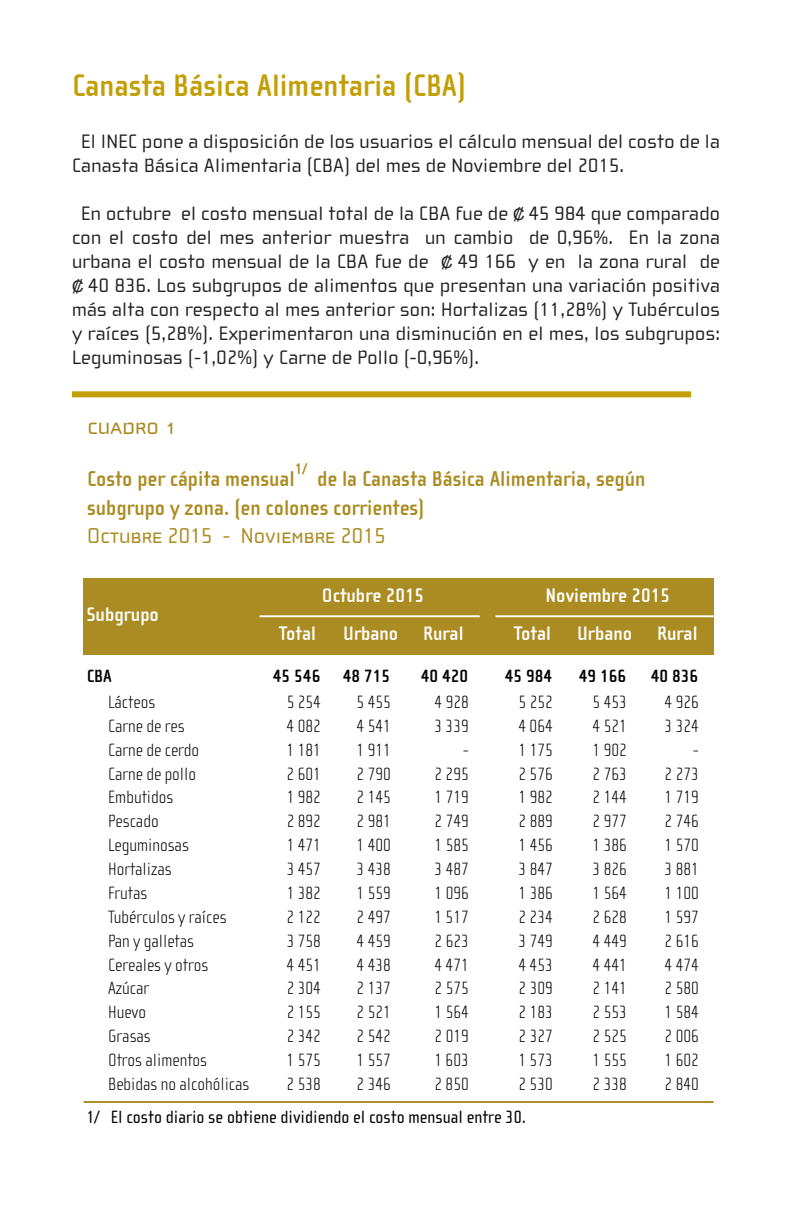
<style>
.page{position:relative;width:792px;height:1224px;background:#fff}
.page>*{position:absolute;margin:0;border:0;box-sizing:border-box;transform-origin:0 0}
.t1{font:700 32px "Cholla Sans";color:#c39f06}
.t2{font:24px "Cholla Unicase";color:#aa8c22}
.t3{font:700 22px/29px "Cholla Sans";color:#aa8c22}
.t4{font:700 20.2px/38px "Cholla Sans";color:#fff}
.t5{font:20px/24px "Cholla Wide";letter-spacing:.015em;color:#231f20}
.t6{font:100 18.2px "Cholla Sans";color:#000}
.t7{font:18.2px "Cholla Sans";color:#000}
.t8{font:700 18.2px "Cholla Sans";color:#000}
.t9{font:700 15.8px "Cholla Sans";color:#aa8c22}
.s1{font-family:"Helvetica";font-size:16px}
.s2{font-family:"Cholla Wide Small Caps";font-weight:400}
</style>
<div class="page">
<div style="left:72px;top:391px;width:619px;height:6px;background:#c39f06"></div>
<div style="left:84px;top:578px;width:176px;height:38px;background:#aa8c22"></div>
<div style="left:260px;top:578px;width:454px;height:38px;background:#aa8c22"></div>
<div style="left:84px;top:616px;width:412px;height:38px;background:#aa8c22"></div>
<div style="left:496px;top:616px;width:218px;height:38px;background:#aa8c22"></div>
<hr style="left:260px;top:615px;width:220px;height:2px;background:#fff">
<hr style="left:496px;top:615px;width:218px;height:2px;background:#fff">
<hr style="left:84px;top:1101px;width:630px;height:2px;background:#aa8c22">
<p class="t1" style="left:72px;top:68px;width:396px">Canasta Básica Alimentaria (CBA)</p>
<p class="t5" style="left:72px;top:130px;width:649px;text-indent:9px">El INEC pone a disposición de los usuarios el cálculo mensual del costo de la<br>Canasta Básica Alimentaria (CBA) del mes de Noviembre del 2015.</p>
<p class="t5" style="left:72px;top:202px;width:650px;text-align:justify;text-indent:9px">En octubre el costo mensual total de la CBA fue de <span class="s1">₡</span> 45 984 que comparado con el costo del mes anterior muestra un cambio de 0,96%. En la zona urbana el costo mensual de la CBA fue de <span class="s1">₡</span> 49 166 y en la zona rural de <span class="s1">₡</span> 40 836. Los subgrupos de alimentos que presentan una variación positiva más alta con respecto al mes anterior son: Hortalizas (11,28%) y Tubérculos y raíces (5,28%). Experimentaron una disminución en el mes, los subgrupos:<br>Leguminosas (-1,02%) y Carne de Pollo (-0,96%).</p>
<p class="t2" style="left:88px;top:416px;width:91px">CUADRO 1</p>
<p class="t3" style="left:87px;top:464px;width:209px">Costo per cápita mensual</p>
<p class="t9" style="left:295px;top:460px;width:14px">1/</p>
<p class="t3" style="left:87px;top:464px;width:560px;text-indent:230px">de la Canasta Básica Alimentaria, según subgrupo y zona. (en colones corrientes)<br><span class="s2">Octubre 2015 - Noviembre 2015</span></p>
<p class="t4" style="left:87px;top:596px;width:74px">Subgrupo</p>
<p class="t4" style="left:423px;top:577px;width:42px;text-indent:-101px">Octubre 2015<br>Rural</p>
<p class="t4" style="left:546px;top:577px;width:126px">Noviembre 2015</p>
<p class="t4" style="left:279px;top:615px;width:38px">Total</p>
<p class="t4" style="left:343px;top:615px;width:57px">Urbano</p>
<p class="t4" style="left:514px;top:615px;width:38px">Total</p>
<p class="t4" style="left:577px;top:615px;width:122px">Urbano Rural</p>
<p class="t8" style="left:87px;top:666px;width:27px">CBA</p>
<p class="t8" style="left:273px;top:666px;width:119px">45 546 48 715</p>
<p class="t8" style="left:421px;top:666px;width:49px">40 420</p>
<p class="t8" style="left:505px;top:666px;width:49px">45 984</p>
<p class="t8" style="left:579px;top:666px;width:49px">49 166</p>
<p class="t8" style="left:651px;top:666px;width:49px">40 836</p>
<p class="t6" style="left:108px;top:692px;width:49px">Lácteos</p>
<p class="t6" style="left:287px;top:692px;width:36px">5 254</p>
<p class="t6" style="left:357px;top:692px;width:36px">5 455</p>
<p class="t6" style="left:435px;top:692px;width:36px">4 928</p>
<p class="t6" style="left:519px;top:692px;width:36px">5 252</p>
<p class="t6" style="left:593px;top:692px;width:36px">5 453</p>
<p class="t6" style="left:665px;top:692px;width:36px">4 926</p>
<p class="t6" style="left:108px;top:716px;width:78px">Carne de res</p>
<p class="t6" style="left:287px;top:716px;width:36px">4 082</p>
<p class="t6" style="left:357px;top:716px;width:36px">4 541</p>
<p class="t6" style="left:435px;top:716px;width:36px">3 339</p>
<p class="t6" style="left:519px;top:716px;width:36px">4 064</p>
<p class="t6" style="left:593px;top:716px;width:36px">4 521</p>
<p class="t6" style="left:665px;top:716px;width:36px">3 324</p>
<p class="t6" style="left:108px;top:740px;width:93px">Carne de cerdo</p>
<p class="t6" style="left:287px;top:740px;width:36px">1 181</p>
<p class="t6" style="left:357px;top:740px;width:36px">1 911</p>
<p class="t6" style="left:463px;top:740px;width:8px">-</p>
<p class="t6" style="left:519px;top:740px;width:36px">1 175</p>
<p class="t6" style="left:593px;top:740px;width:36px">1 902</p>
<p class="t6" style="left:693px;top:740px;width:8px">-</p>
<p class="t6" style="left:108px;top:764px;width:90px">Carne de pollo</p>
<p class="t6" style="left:287px;top:764px;width:36px">2 601</p>
<p class="t6" style="left:357px;top:764px;width:36px">2 790</p>
<p class="t6" style="left:435px;top:764px;width:36px">2 295</p>
<p class="t6" style="left:519px;top:764px;width:36px">2 576</p>
<p class="t6" style="left:593px;top:764px;width:36px">2 763</p>
<p class="t6" style="left:665px;top:764px;width:36px">2 273</p>
<p class="t6" style="left:108px;top:787px;width:67px">Embutidos</p>
<p class="t6" style="left:287px;top:787px;width:36px">1 982</p>
<p class="t6" style="left:357px;top:787px;width:36px">2 145</p>
<p class="t6" style="left:435px;top:787px;width:36px">1 719</p>
<p class="t6" style="left:519px;top:787px;width:36px">1 982</p>
<p class="t6" style="left:593px;top:787px;width:36px">2 144</p>
<p class="t6" style="left:665px;top:787px;width:36px">1 719</p>
<p class="t6" style="left:108px;top:811px;width:52px">Pescado</p>
<p class="t6" style="left:287px;top:811px;width:36px">2 892</p>
<p class="t6" style="left:357px;top:811px;width:36px">2 981</p>
<p class="t6" style="left:435px;top:811px;width:36px">2 749</p>
<p class="t6" style="left:519px;top:811px;width:36px">2 889</p>
<p class="t6" style="left:593px;top:811px;width:36px">2 977</p>
<p class="t6" style="left:665px;top:811px;width:36px">2 746</p>
<p class="t6" style="left:108px;top:835px;width:82px">Leguminosas</p>
<p class="t6" style="left:287px;top:835px;width:36px">1 471</p>
<p class="t6" style="left:357px;top:835px;width:36px">1 400</p>
<p class="t6" style="left:435px;top:835px;width:36px">1 585</p>
<p class="t6" style="left:519px;top:835px;width:36px">1 456</p>
<p class="t6" style="left:593px;top:835px;width:36px">1 386</p>
<p class="t6" style="left:665px;top:835px;width:36px">1 570</p>
<p class="t6" style="left:108px;top:859px;width:65px">Hortalizas</p>
<p class="t6" style="left:287px;top:859px;width:36px">3 457</p>
<p class="t6" style="left:357px;top:859px;width:36px">3 438</p>
<p class="t6" style="left:435px;top:859px;width:36px">3 487</p>
<p class="t6" style="left:519px;top:859px;width:36px">3 847</p>
<p class="t6" style="left:593px;top:859px;width:36px">3 826</p>
<p class="t6" style="left:665px;top:859px;width:36px">3 881</p>
<p class="t6" style="left:108px;top:883px;width:41px">Frutas</p>
<p class="t6" style="left:287px;top:883px;width:36px">1 382</p>
<p class="t6" style="left:357px;top:883px;width:36px">1 559</p>
<p class="t6" style="left:435px;top:883px;width:36px">1 096</p>
<p class="t6" style="left:519px;top:883px;width:36px">1 386</p>
<p class="t6" style="left:593px;top:883px;width:36px">1 564</p>
<p class="t6" style="left:665px;top:883px;width:36px">1 100</p>
<p class="t6" style="left:108px;top:907px;width:120px">Tubérculos y raíces</p>
<p class="t6" style="left:287px;top:907px;width:36px">2 122</p>
<p class="t6" style="left:357px;top:907px;width:36px">2 497</p>
<p class="t6" style="left:435px;top:907px;width:36px">1 517</p>
<p class="t6" style="left:519px;top:907px;width:36px">2 234</p>
<p class="t6" style="left:593px;top:907px;width:36px">2 628</p>
<p class="t6" style="left:665px;top:907px;width:36px">1 597</p>
<p class="t6" style="left:108px;top:931px;width:88px">Pan y galletas</p>
<p class="t6" style="left:287px;top:931px;width:36px">3 758</p>
<p class="t6" style="left:357px;top:931px;width:36px">4 459</p>
<p class="t6" style="left:435px;top:931px;width:36px">2 623</p>
<p class="t6" style="left:519px;top:931px;width:36px">3 749</p>
<p class="t6" style="left:593px;top:931px;width:36px">4 449</p>
<p class="t6" style="left:665px;top:931px;width:36px">2 616</p>
<p class="t6" style="left:108px;top:955px;width:102px">Cereales y otros</p>
<p class="t6" style="left:287px;top:955px;width:36px">4 451</p>
<p class="t6" style="left:357px;top:955px;width:36px">4 438</p>
<p class="t6" style="left:435px;top:955px;width:36px">4 471</p>
<p class="t6" style="left:519px;top:955px;width:36px">4 453</p>
<p class="t6" style="left:593px;top:955px;width:36px">4 441</p>
<p class="t6" style="left:665px;top:955px;width:36px">4 474</p>
<p class="t6" style="left:108px;top:978px;width:43px">Azúcar</p>
<p class="t6" style="left:287px;top:978px;width:36px">2 304</p>
<p class="t6" style="left:357px;top:978px;width:36px">2 137</p>
<p class="t6" style="left:435px;top:978px;width:36px">2 575</p>
<p class="t6" style="left:519px;top:978px;width:36px">2 309</p>
<p class="t6" style="left:593px;top:978px;width:36px">2 141</p>
<p class="t6" style="left:665px;top:978px;width:36px">2 580</p>
<p class="t6" style="left:108px;top:1002px;width:40px">Huevo</p>
<p class="t6" style="left:287px;top:1002px;width:36px">2 155</p>
<p class="t6" style="left:357px;top:1002px;width:36px">2 521</p>
<p class="t6" style="left:435px;top:1002px;width:36px">1 564</p>
<p class="t6" style="left:519px;top:1002px;width:36px">2 183</p>
<p class="t6" style="left:593px;top:1002px;width:36px">2 553</p>
<p class="t6" style="left:665px;top:1002px;width:36px">1 584</p>
<p class="t6" style="left:108px;top:1026px;width:44px">Grasas</p>
<p class="t6" style="left:287px;top:1026px;width:36px">2 342</p>
<p class="t6" style="left:357px;top:1026px;width:36px">2 542</p>
<p class="t6" style="left:435px;top:1026px;width:36px">2 019</p>
<p class="t6" style="left:519px;top:1026px;width:36px">2 327</p>
<p class="t6" style="left:593px;top:1026px;width:36px">2 525</p>
<p class="t6" style="left:665px;top:1026px;width:36px">2 006</p>
<p class="t6" style="left:108px;top:1050px;width:101px">Otros alimentos</p>
<p class="t6" style="left:287px;top:1050px;width:36px">1 575</p>
<p class="t6" style="left:357px;top:1050px;width:36px">1 557</p>
<p class="t6" style="left:435px;top:1050px;width:36px">1 603</p>
<p class="t6" style="left:519px;top:1050px;width:36px">1 573</p>
<p class="t6" style="left:593px;top:1050px;width:36px">1 555</p>
<p class="t6" style="left:665px;top:1050px;width:36px">1 602</p>
<p class="t6" style="left:108px;top:1074px;width:143px">Bebidas no alcohólicas</p>
<p class="t6" style="left:287px;top:1074px;width:36px">2 538</p>
<p class="t6" style="left:357px;top:1074px;width:36px">2 346</p>
<p class="t6" style="left:435px;top:1074px;width:36px">2 850</p>
<p class="t6" style="left:519px;top:1074px;width:36px">2 530</p>
<p class="t6" style="left:593px;top:1074px;width:36px">2 338</p>
<p class="t6" style="left:665px;top:1074px;width:36px">2 840</p>
<p class="t7" style="left:87px;top:1107px;width:441px">1/ El costo diario se obtiene dividiendo el costo mensual entre 30.</p>
</div>
